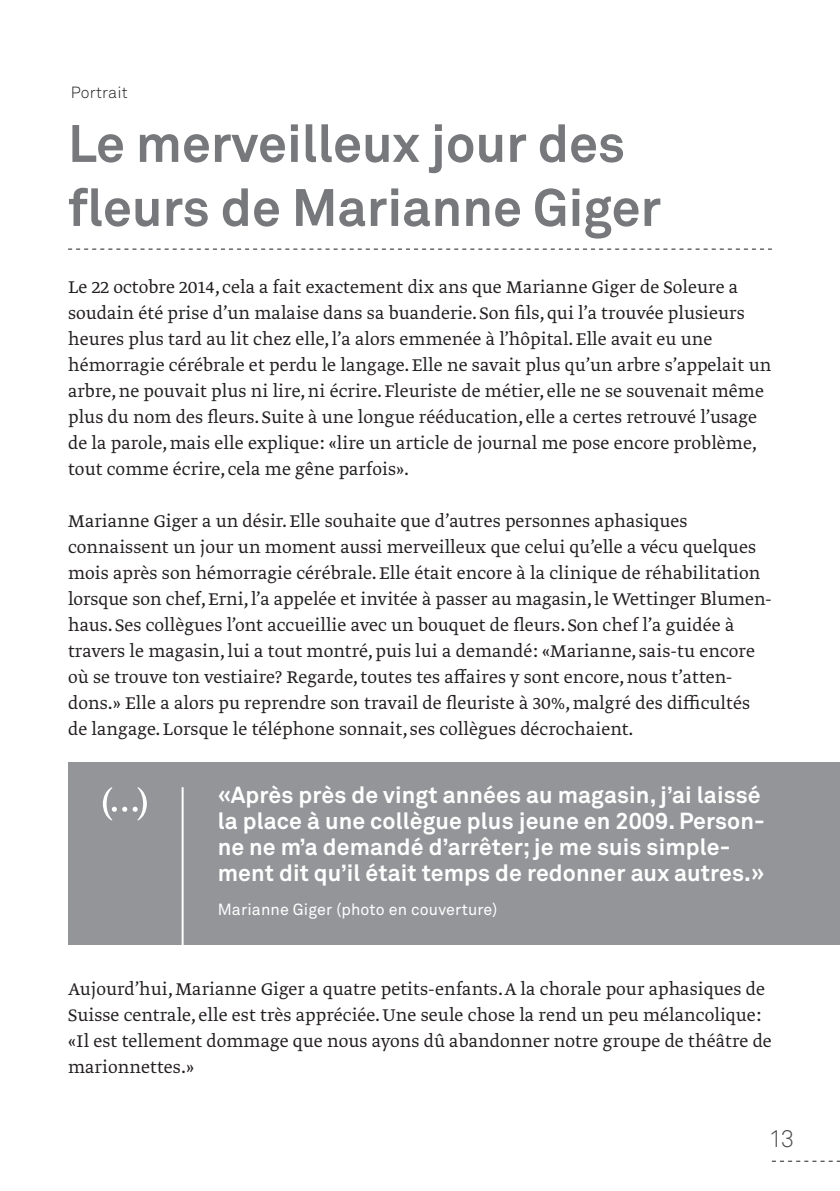
<style>
.page{position:relative;width:840px;height:1191px;background:#fff}
.page>*{position:absolute;margin:0;border:0;box-sizing:border-box;transform-origin:0 0}
.t1{font:700 52px/64px "Akkurat";color:#76787b}
.t2{font:300 24px "Akkurat";color:#4b4c4d}
.t3{font:700 23px/26px "Akkurat";letter-spacing:.005em;color:#fff}
.t4{font:300 20px/26px "Greta Text";letter-spacing:.005em;color:#231f20}
.t5{font:16px "Akkurat";letter-spacing:.01em;color:#fff}
.t6{font:300 16px "Akkurat";letter-spacing:.01em;color:#231f20}
</style>
<div class="page">
<svg style="left:772px;top:1160px;width:67px;height:1px"></svg>
<svg style="left:68px;top:249px;width:703px;height:1px"></svg>
<div style="left:68px;top:762px;width:771px;height:182px;background:#939598"></div>
<hr style="left:181px;top:787px;width:2px;height:169px;background:#fff">
<svg style="left:103px;top:787px;width:44px;height:33px"></svg>
<p class="t6" style="left:71px;top:82px;width:58px">Portrait</p>
<h1 class="t1" style="left:68px;top:111px;width:594px">Le merveilleux jour des fleurs de Marianne Giger</h1>
<p class="t4" style="left:68px;top:275px;width:704px">Le 22 octobre 2014, cela a fait exactement dix ans que Marianne Giger de Soleure a soudain été prise d’un malaise dans sa buanderie. Son fils, qui l’a trouvée plusieurs heures plus tard au lit chez elle, l’a alors emmenée à l’hôpital. Elle avait eu une hémorragie cérébrale et perdu le langage. Elle ne savait plus qu’un arbre s’appelait un arbre, ne pouvait plus ni lire, ni écrire. Fleuriste de métier, elle ne se souvenait même plus du nom des fleurs. Suite à une longue rééducation, elle a certes retrouvé l’usage de la parole, mais elle explique: «lire un article de journal me pose encore problème, tout comme écrire, cela me gêne parfois».</p>
<p class="t4" style="left:68px;top:509px;width:704px">Marianne Giger a un désir. Elle souhaite que d’autres personnes aphasiques connaissent un jour un moment aussi merveilleux que celui qu’elle a vécu quelques mois après son hémorragie cérébrale. Elle était encore à la clinique de réhabilitation lorsque son chef, Erni, l’a appelée et invitée à passer au magasin, le Wettinger Blumen&shy;haus. Ses collègues l’ont accueillie avec un bouquet de fleurs. Son chef l’a guidée à travers le magasin, lui a tout montré, puis lui a demandé: «Marianne, sais-tu encore où se trouve ton vestiaire? Regarde, toutes tes affaires y sont encore, nous t’atten&shy;dons.» Elle a alors pu reprendre son travail de fleuriste à 30%, malgré des difficultés de langage. Lorsque le téléphone sonnait, ses collègues décrochaient.</p>
<p class="t3" style="left:217px;top:782px;width:548px">«Après près de vingt années au magasin, j’ai laissé la place à une collègue plus jeune en 2009. Person&shy;ne ne m’a demandé d’arrêter; je me suis simple&shy;ment dit qu’il était temps de redonner aux autres.»</p>
<p class="t5" style="left:217px;top:899px;width:281px">Marianne Giger (photo en couverture)</p>
<p class="t4" style="left:68px;top:977px;width:704px">Aujourd’hui, Marianne Giger a quatre petits-enfants. A la chorale pour aphasiques de Suisse centrale, elle est très appréciée. Une seule chose la rend un peu mélancolique: «Il est tellement dommage que nous ayons dû abandonner notre groupe de théâtre de marionnettes.»</p>
<p class="t2" style="left:768px;top:1123px;width:27px">13</p>
</div>
